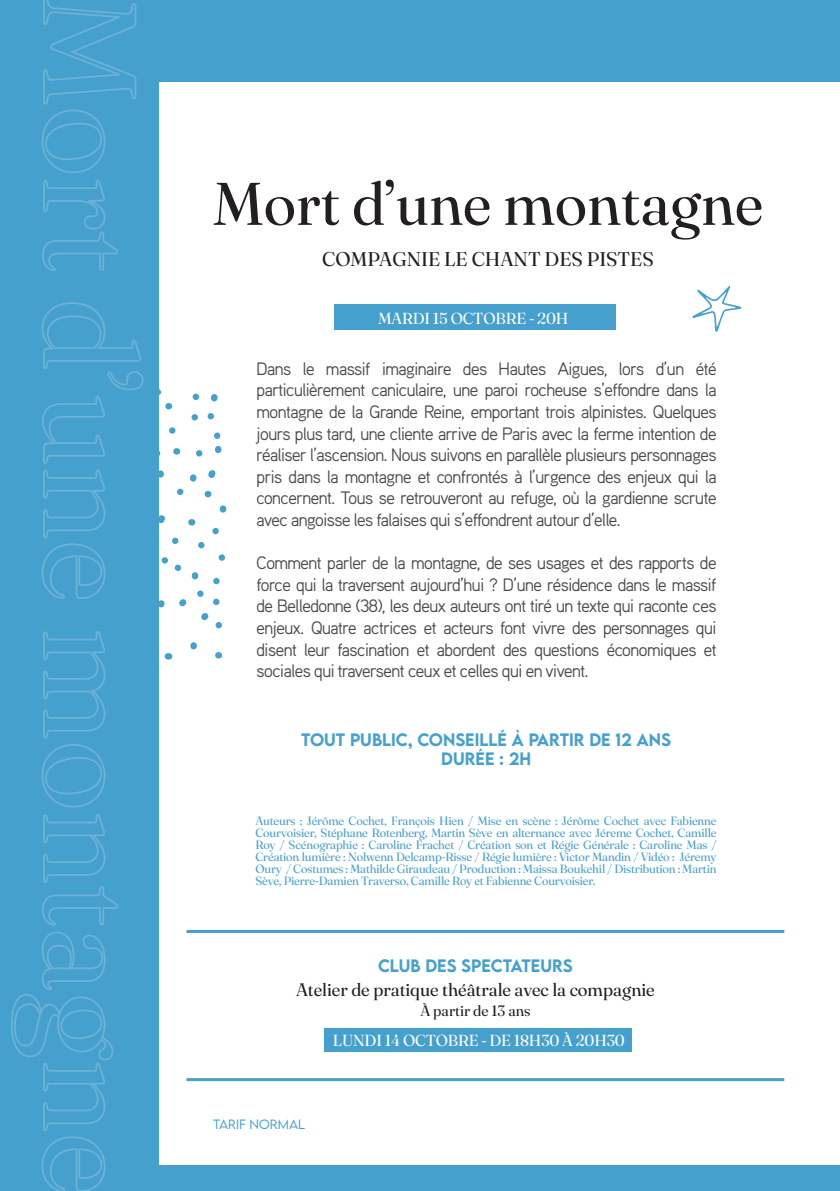
<style>
.page{position:relative;width:840px;height:1191px;background:#fff}
.page>*{position:absolute;margin:0;border:0;box-sizing:border-box;transform-origin:0 0}
.t1{font:60px "Fraunces 72 pt";color:#231f20}
.t2{font:19.8px "Fraunces 72 pt";color:#231f20}
.t3{font:18px/21.6px "Aaux Pro";letter-spacing:-.06em;color:#4b4c4d;text-align:justify}
.t4{font:18px "Fraunces 72 pt";color:#231f20}
.t5{font:500 16px "LEMONMILK";color:#46a0ce}
.t6{font:16px "Fraunces 72 pt";letter-spacing:-.01em;color:#fff}
.t7{font:15px "Fraunces 72 pt";color:#231f20}
.t8{font:12px/12px "Fraunces 72 pt";letter-spacing:-.01em;color:#46a0ce;text-align:justify}
.t9{font:300 12px "LEMONMILK";color:#46a0ce}
</style>
<div class="page">
<div style="left:334px;top:304px;width:281px;height:26px;background:#46a0ce"></div>
<svg style="left:692px;top:286px;width:49px;height:46px"></svg>
<div style="left:0;top:0;width:158px;height:1191px;background:#46a0ce"></div>
<div style="left:0;top:0;width:839px;height:82px;background:#46a0ce"></div>
<div style="left:0;top:1165px;width:839px;height:26px;background:#46a0ce"></div>
<svg style="left:211px;top:394px;width:6px;height:7px"></svg>
<div style="left:214px;top:432px;width:6px;height:7px;background:#46a0ce;border-radius:50%"></div>
<div style="left:192px;top:394px;width:7px;height:6px;background:#46a0ce;border-radius:50%"></div>
<div style="left:191px;top:414px;width:7px;height:6px;background:#46a0ce;border-radius:50%"></div>
<div style="left:169px;top:427px;width:6px;height:7px;background:#46a0ce;border-radius:50%"></div>
<div style="left:207px;top:413px;width:7px;height:6px;background:#46a0ce;border-radius:50%"></div>
<svg style="left:165px;top:403px;width:7px;height:6px"></svg>
<svg style="left:215px;top:446px;width:6px;height:7px"></svg>
<svg style="left:196px;top:450px;width:6px;height:6px"></svg>
<svg style="left:173px;top:448px;width:7px;height:6px"></svg>
<svg style="left:204px;top:491px;width:7px;height:6px"></svg>
<div style="left:218px;top:554px;width:7px;height:7px;background:#46a0ce;border-radius:50%"></div>
<div style="left:213px;top:598px;width:6px;height:7px;background:#46a0ce;border-radius:50%"></div>
<svg style="left:215px;top:652px;width:7px;height:6px"></svg>
<svg style="left:190px;top:642px;width:7px;height:7px"></svg>
<svg style="left:201px;top:613px;width:7px;height:7px"></svg>
<div style="left:215px;top:622px;width:7px;height:6px;background:#46a0ce;border-radius:50%"></div>
<svg style="left:213px;top:578px;width:6px;height:6px"></svg>
<div style="left:197px;top:590px;width:6px;height:7px;background:#46a0ce;border-radius:50%"></div>
<svg style="left:198px;top:542px;width:6px;height:6px"></svg>
<div style="left:212px;top:528px;width:7px;height:6px;background:#46a0ce;border-radius:50%"></div>
<svg style="left:220px;top:505px;width:6px;height:7px"></svg>
<svg style="left:188px;top:519px;width:7px;height:6px"></svg>
<div style="left:177px;top:488px;width:6px;height:7px;background:#46a0ce;border-radius:50%"></div>
<svg style="left:190px;top:474px;width:6px;height:7px"></svg>
<svg style="left:158px;top:515px;width:7px;height:8px"></svg>
<svg style="left:208px;top:470px;width:7px;height:8px"></svg>
<div style="left:172px;top:537px;width:6px;height:7px;background:#46a0ce;border-radius:50%"></div>
<div style="left:174px;top:564px;width:7px;height:7px;background:#46a0ce;border-radius:50%"></div>
<svg style="left:192px;top:572px;width:6px;height:7px"></svg>
<svg style="left:179px;top:599px;width:7px;height:7px"></svg>
<div style="left:161px;top:557px;width:7px;height:6px;background:#46a0ce;border-radius:50%"></div>
<svg style="left:158px;top:600px;width:6px;height:7px"></svg>
<svg style="left:165px;top:653px;width:7px;height:6px"></svg>
<div style="left:154px;top:389px;width:7px;height:6px;background:#46a0ce;border-radius:50%"></div>
<svg style="left:158px;top:470px;width:6px;height:14px"></svg>
<hr style="left:186px;top:1078px;width:597px;height:3px;background:#46a0ce">
<svg style="left:11px;top:0;width:133px;height:1191px"></svg>
<div style="left:324px;top:1028px;width:307px;height:24px;background:#46a0ce"></div>
<hr style="left:186px;top:930px;width:597px;height:3px;background:#46a0ce">
<p class="t1" style="left:212px;top:161px;width:551px">Mort d’une montagne</p>
<p class="t2" style="left:322px;top:245px;width:333px">COMPAGNIE LE CHANT DES PISTES</p>
<p class="t6" style="left:378px;top:306px;width:192px">MARDI 15 OCTOBRE - 20H</p>
<p class="t3" style="left:256px;top:357px;width:462px">Dans le massif imaginaire des Hautes Aigues, lors d’un été particulièrement caniculaire, une paroi rocheuse s’effondre dans la montagne de la Grande Reine, emportant trois alpinistes. Quelques jours plus tard, une cliente arrive de Paris avec la ferme intention de réaliser l’ascension. Nous suivons en parallèle plusieurs personnages pris dans la montagne et confrontés à l’urgence des enjeux qui la concernent. Tous se retrouveront au refuge, où la gardienne scrute avec angoisse les falaises qui s’effondrent autour d’elle.</p>
<p class="t3" style="left:256px;top:551px;width:462px">Comment parler de la montagne, de ses usages et des rapports de force qui la traversent aujourd’hui ? D’une résidence dans le massif de Belledonne (38), les deux auteurs ont tiré un texte qui raconte ces enjeux. Quatre actrices et acteurs font vivre des personnages qui disent leur fascination et abordent des questions économiques et sociales qui traversent ceux et celles qui en vivent.</p>
<p class="t5" style="left:301px;top:729px;width:371px">TOUT PUBLIC, CONSEILLÉ À PARTIR DE 12 ANS</p>
<p class="t5" style="left:441px;top:748px;width:91px">DURÉE : 2H</p>
<p class="t8" style="left:255px;top:814px;width:462px">Auteurs : Jérôme Cochet, François Hien / Mise en scène : Jérôme Cochet avec Fabienne Courvoisier, Stéphane Rotenberg, Martin Sève en alternance avec Jéreme Cochet, Camille Roy / Scénographie : Caroline Frachet / Création son et Régie Générale : Caroline Mas / Création lumière : Nolwenn Delcamp-Risse / Régie lumière : Victor Mandin / Vidéo : Jéremy Oury / Costumes : Mathilde Giraudeau / Production : Maissa Boukehil / Distribution : Martin Sève, Pierre-Damien Traverso, Camille Roy et Fabienne Courvoisier.</p>
<p class="t5" style="left:378px;top:955px;width:196px">CLUB DES SPECTATEURS</p>
<p class="t4" style="left:296px;top:976px;width:360px">Atelier de pratique théâtrale avec la compagnie</p>
<p class="t7" style="left:420px;top:999px;width:112px">À partir de 13 ans</p>
<p class="t6" style="left:333px;top:1028px;width:293px">LUNDI 14 OCTOBRE - DE 18H30 À 20H30</p>
<p class="t9" style="left:213px;top:1116px;width:94px">TARIF NORMAL</p>
</div>
